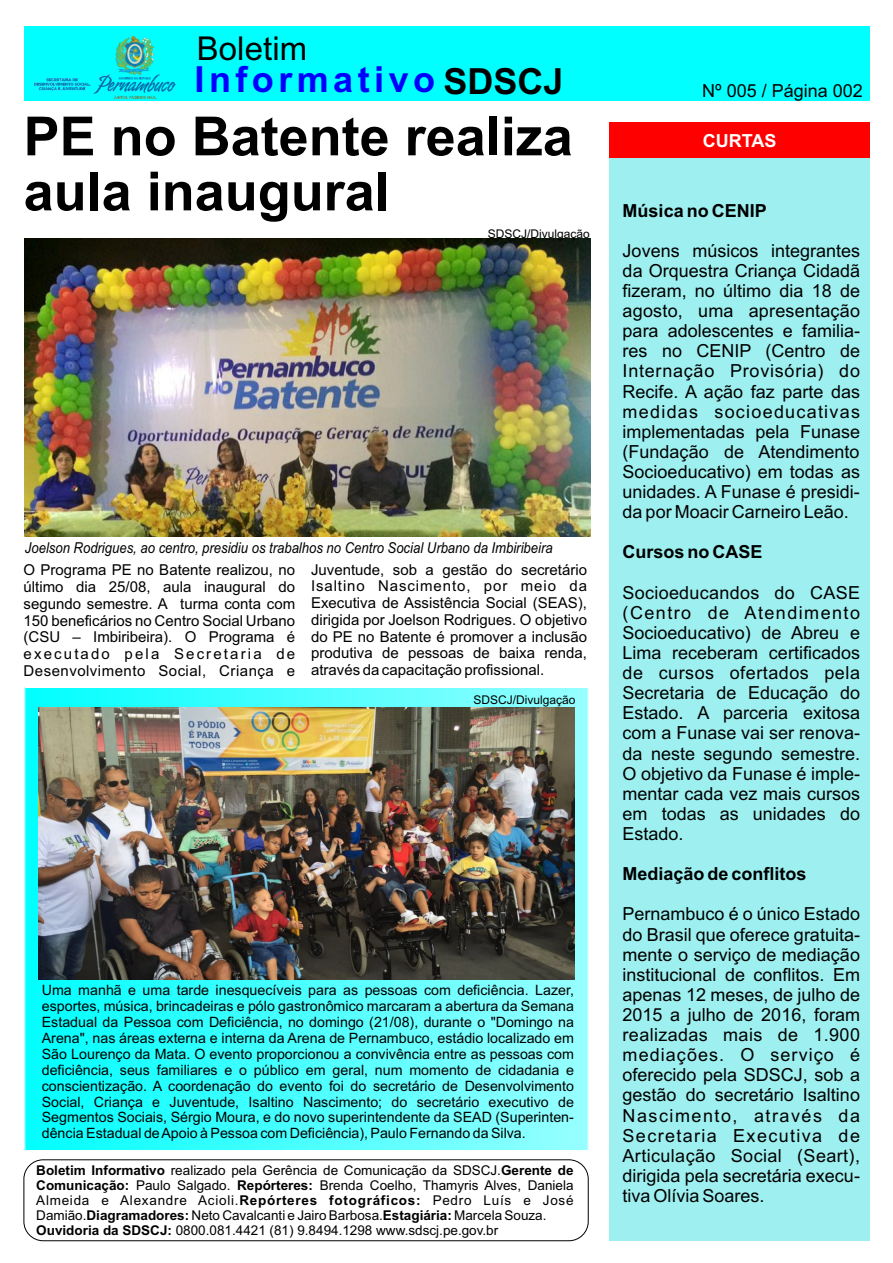
<style>
.page{position:relative;width:893px;height:1263px;background:#fff}
.page>*{position:absolute;margin:0;border:0;box-sizing:border-box;transform-origin:0 0}
.t1{font:700 54px/55.1px "Arial";color:#000}
.t2{font:700 36px "Arial";letter-spacing:.125em;color:#00f}
.t3{font:32.85px "Arial";letter-spacing:.005em;color:#000}
.t4{font:18px/20.1px "Arial";color:#000;text-align:justify}
.t5{font:700 18px "Arial";color:#000}
.t6{font:700 18px "Arial";color:#fff}
.t7{font:15px/16.8px "Arial";letter-spacing:.015em;color:#000;text-align:justify}
.t8{font:italic 15px "Arial";color:#000;scale:.87 1}
.t9{font:14.25px/15.9px "Arial";color:#000;text-align:justify}
.t10{font:13.5px/15.1px "Arial";color:#000}
.t11{font:12px "Arial";color:#000}
.s1{color:#000}
.s2{font-weight:700}
</style>
<div class="page">
<div style="left:25px;top:687px;width:563px;height:463px;background:linear-gradient(to right,#00fdfd,#97fdfd)"></div>
<div style="left:609px;top:157px;width:261px;height:1084px;background:#9ef0f0"></div>
<div style="left:24px;top:26px;width:845px;height:75px;background:#0ff"></div>
<img style="left:34px;top:37px;width:142px;height:62px">
<div style="left:609px;top:122px;width:261px;height:35px;background:#f00"></div>
<img style="left:25px;top:238px;width:566px;height:299px">
<img style="left:38px;top:707px;width:537px;height:272px">
<div style="left:23px;top:1159px;width:566px;height:82px;border:1px solid #000;border-radius:19px"></div>
<h3 class="t3" style="left:197px;top:36px;width:112px">Boletim</h3>
<h2 class="t2" style="left:195px;top:66px;width:370px">Informativo <span class="s1">SDSCJ</span></h2>
<h1 class="t1" style="left:24px;top:114px;width:551px">PE no Batente realiza aula inaugural</h1>
<p class="t11" style="left:488px;top:229px;width:104px">SDSCJ/Divulgação</p>
<p class="t8" style="left:25px;top:542px;width:608px">Joelson Rodrigues, ao centro, presidiu os trabalhos no Centro Social Urbano da Imbiribeira</p>
<p class="t7" style="left:24px;top:563px;width:273px">O Programa PE no Batente realizou, no último dia 25/08, aula inaugural do segundo semestre. A turma conta com 150 beneficários no Centro Social Urbano (CSU – Imbiribeira). O Programa é executado pela Secretaria de Desenvolvimento Social, Criança e</p>
<p class="t7" style="left:311px;top:562px;width:278px">Juventude, sob a gestão do secretário Isaltino Nascimento, por meio da Executiva de Assistência Social (SEAS), dirigida por Joelson Rodrigues. O objetivo do PE no Batente é promover a inclusão produtiva de pessoas de baixa renda, através da capacitação profissional.</p>
<p class="t11" style="left:473px;top:696px;width:104px">SDSCJ/Divulgação</p>
<p class="t9" style="left:42px;top:983px;width:534px">Uma manhã e uma tarde inesquecíveis para as pessoas com deficiência. Lazer, esportes, música, brincadeiras e pólo gastronômico marcaram a abertura da Semana Estadual da Pessoa com Deficiência, no domingo (21/08), durante o "Domingo na Arena", nas áreas externa e interna da Arena de Pernambuco, estádio localizado em São Lourenço da Mata. O evento proporcionou a convivência entre as pessoas com deficiência, seus familiares e o público em geral, num momento de cidadania e conscientização. A coordenação do evento foi do secretário de Desenvolvimento Social, Criança e Juventude, Isaltino Nascimento; do secretário executivo de Segmentos Sociais, Sérgio Moura, e do novo superintendente da SEAD (Superinten&shy;dência Estadual de Apoio à Pessoa com Deficiência), Paulo Fernando da Silva.</p>
<p class="t10" style="left:36px;top:1164px;width:539px"><span class="s2">Boletim Informativo</span> realizado pela Gerência de Comunicação da SDSCJ.<span class="s2">Gerente de Comunicação:</span> Paulo Salgado. <span class="s2">Repórteres:</span> Brenda Coelho, Thamyris Alves, Daniela Almeida e Alexandre Acioli.<span class="s2">Repórteres fotográficos:</span> Pedro Luís e José Damião.<span class="s2">Diagramadores:</span> Neto Cavalcanti e Jairo Barbosa.<span class="s2">Estagiária:</span> Marcela Souza.<br><span class="s2">Ouvidoria da SDSCJ:</span> 0800.081.4421 (81) 9.8494.1298 www.sdscj.pe.gov.br</p>
<p class="t4" style="left:702px;top:82px;width:162px">Nº 005 / Página 002</p>
<p class="t6" style="left:703px;top:134px;width:75px">CURTAS</p>
<p class="t5" style="left:623px;top:203px;width:146px">Música no CENIP</p>
<p class="t4" style="left:623px;top:242px;width:239px">Jovens músicos integrantes da Orquestra Criança Cidadã fizeram, no último dia 18 de agosto, uma apresentação para adolescentes e familia&shy;res no CENIP (Centro de Internação Provisória) do Recife. A ação faz parte das medidas socioeducativas implementadas pela Funase (Fundação de Atendimento Socioeducativo) em todas as unidades. A Funase é presidi&shy;da por Moacir Carneiro Leão.</p>
<p class="t5" style="left:623px;top:545px;width:142px">Cursos no CASE</p>
<p class="t4" style="left:623px;top:584px;width:239px">Socioeducandos do CASE (Centro de Atendimento Socioeducativo) de Abreu e Lima receberam certificados de cursos ofertados pela Secretaria de Educação do Estado. A parceria exitosa com a Funase vai ser renova&shy;da neste segundo semestre.<br>O objetivo da Funase é imple&shy;mentar cada vez mais cursos em todas as unidades do Estado.</p>
<p class="t5" style="left:623px;top:867px;width:186px">Mediação de conflitos</p>
<p class="t4" style="left:623px;top:906px;width:239px">Pernambuco é o único Estado do Brasil que oferece gratuita&shy;mente o serviço de mediação institucional de conflitos. Em apenas 12 meses, de julho de 2015 a julho de 2016, foram realizadas mais de 1.900 mediações. O serviço é oferecido pela SDSCJ, sob a gestão do secretário Isaltino Nascimento, através da Secretaria Executiva de Articulação Social (Seart), dirigida pela secretária execu&shy;tiva Olívia Soares.</p>
</div>
